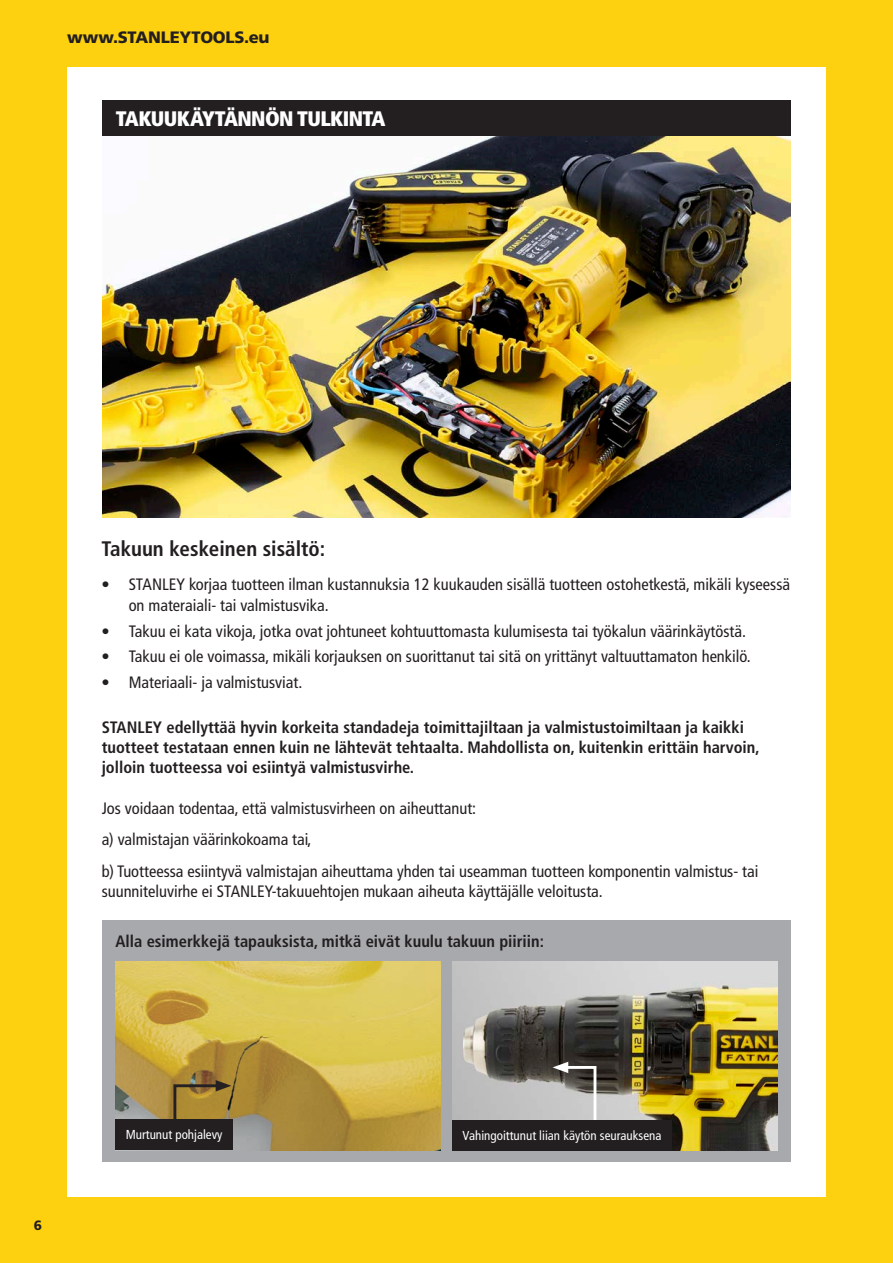
<style>
.page{position:relative;width:893px;height:1263px;background:#fdd10f}
.page>*{position:absolute;margin:0;border:0;box-sizing:border-box;transform-origin:0 0}
.t1{font:700 condensed 21px "Frutiger LT Pro";color:#231f20}
.Product_Desc_Header{font:900 condensed 21px "Frutiger LT Pro";letter-spacing:-.03em;color:#fff}
.t2{font:condensed 16.5px/21px "Frutiger LT Pro";color:#231f20}
.t3{font:700 condensed 16.5px/19.8px "Frutiger LT Pro";color:#231f20}
.t4{font:900 16.5px "Frutiger LT Pro";letter-spacing:-.015em;color:#231f20}
.t5{font:900 13.5px "Frutiger LT Pro";color:#231f20}
.t6{font:condensed 13.05px "Frutiger LT Pro";color:#fff}
</style>
<div class="page">
<div style="left:67px;top:67px;width:758px;height:1129px;background:#fff"></div>
<div style="left:102px;top:920px;width:688px;height:242px;background:#a8a9ad"></div>
<div style="left:102px;top:100px;width:688px;height:36px;background:#231f20"></div>
<img style="left:452px;top:961px;width:325px;height:189px">
<img style="left:115px;top:961px;width:326px;height:189px">
<svg style="left:172px;top:1080px;width:59px;height:39px;background:#977933"></svg>
<svg style="left:553px;top:1062px;width:45px;height:58px;background:#9f9d9b"></svg>
<div style="left:452px;top:1120px;width:220px;height:30px;background:#231f20"></div>
<div style="left:115px;top:1119px;width:118px;height:30px;background:#231f20"></div>
<img style="left:102px;top:136px;width:688px;height:381px">
<p class="t4" style="left:67px;top:27px;width:204px">www.STANLEYTOOLS.eu</p>
<p class="Product_Desc_Header" style="left:116px;top:105px;width:271px">TAKUUKÄYTÄNNÖN TULKINTA</p>
<p class="t1" style="left:102px;top:536px;width:225px">Takuun keskeinen sisältö:</p>
<p class="t2" style="left:129px;top:574px;width:663px;text-indent:-27px">• STANLEY korjaa tuotteen ilman kustannuksia 12 kuukauden sisällä tuotteen ostohetkestä, mikäli kyseessä on materaiali- tai valmistusvika.</p>
<p class="t2" style="left:102px;top:621px;width:646px">• Takuu ei kata vikoja, jotka ovat johtuneet kohtuuttomasta kulumisesta tai työkalun väärinkäytöstä.</p>
<p class="t2" style="left:102px;top:646px;width:651px">• Takuu ei ole voimassa, mikäli korjauksen on suorittanut tai sitä on yrittänyt valtuuttamaton henkilö.</p>
<p class="t2" style="left:102px;top:672px;width:202px">• Materiaali- ja valmistusviat.</p>
<p class="t3" style="left:102px;top:717px;width:660px">STANLEY edellyttää hyvin korkeita standadeja toimittajiltaan ja valmistustoimiltaan ja kaikki tuotteet testataan ennen kuin ne lähtevät tehtaalta. Mahdollista on, kuitenkin erittäin harvoin, jolloin tuotteessa voi esiintyä valmistusvirhe.</p>
<p class="t2" style="left:102px;top:797px;width:376px">Jos voidaan todentaa, että valmistusvirheen on aiheuttanut:</p>
<p class="t2" style="left:102px;top:829px;width:211px">a) valmistajan väärinkokoama tai,</p>
<p class="t2" style="left:102px;top:862px;width:658px;line-height:19.8px">b) Tuotteessa esiintyvä valmistajan aiheuttama yhden tai useamman tuotteen komponentin valmistus- tai suunniteluvirhe ei STANLEY-takuuehtojen mukaan aiheuta käyttäjälle veloitusta.</p>
<p class="t3" style="left:115px;top:931px;width:430px">Alla esimerkkejä tapauksista, mitkä eivät kuulu takuun piiriin:</p>
<p class="t5" style="left:34px;top:1217px;width:10px">6</p>
<p class="t6" style="left:126px;top:1127px;width:98px">Murtunut pohjalevy</p>
<p class="t6" style="left:463px;top:1128px;width:200px">Vahingoittunut liian käytön seurauksena</p>
</div>
